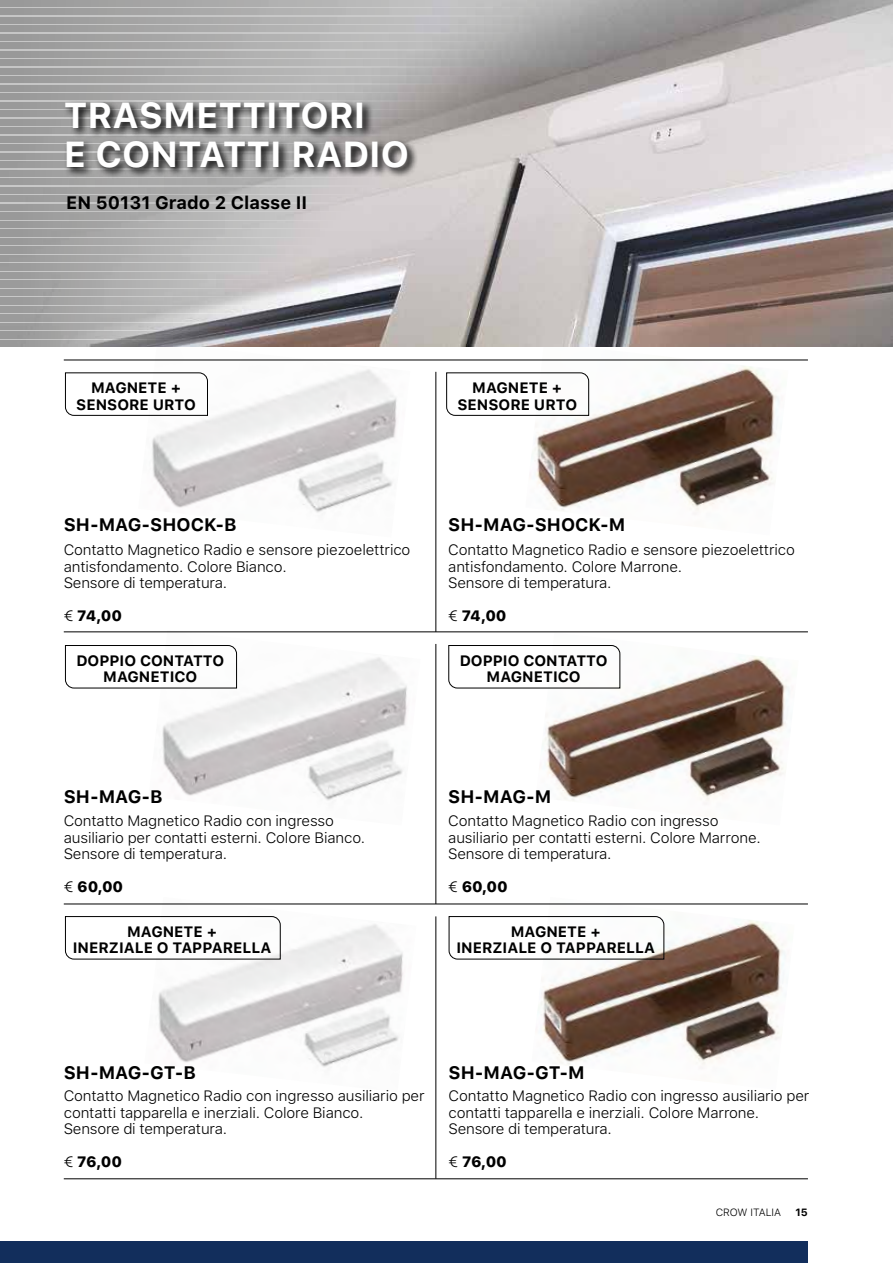
<style>
.page{position:relative;width:893px;height:1263px;background:#fff}
.page>*{position:absolute;margin:0;border:0;box-sizing:border-box;transform-origin:0 0}
.t1{font:700 36px/39px "SF Pro Text";color:#fff}
.t2{font:700 18px "SF Pro Text";color:#000}
.t3{font:300 15px/16.5px "SF Pro Text";letter-spacing:-.01em;color:#000}
.t4{font:700 15px/16.5px "SF Pro Text";color:#000;text-align:center}
.t5{font:800 15px "SF Pro Text";letter-spacing:-.01em;color:#000}
.t6{font:300 10.5px "SF Pro Text";color:#000}
.t7{font:700 10.5px "SF Pro Text";color:#000}
.s1{font-weight:300}
</style>
<div class="page">
<img style="left:536px;top:651px;width:254px;height:150px">
<img style="left:532px;top:903px;width:262px;height:162px">
<img style="left:525px;top:346px;width:263px;height:165px">
<img style="left:149px;top:631px;width:271px;height:170px">
<img style="left:144px;top:903px;width:272px;height:164px">
<div style="left:0;top:1242px;width:808px;height:21px;background:#122e5c"></div>
<hr style="left:64px;top:632px;width:744px;height:1px;background:#000">
<hr style="left:64px;top:904px;width:744px;height:1px;background:#000">
<hr style="left:64px;top:1178px;width:744px;height:1px;background:#000">
<img style="left:138px;top:346px;width:272px;height:167px">
<img style="left:0;top:0;width:893px;height:346px">
<hr style="left:436px;top:372px;width:1px;height:260px;background:#000">
<hr style="left:436px;top:644px;width:1px;height:260px;background:#000">
<hr style="left:436px;top:916px;width:1px;height:263px;background:#000">
<hr style="left:64px;top:360px;width:744px;height:1px;background:#000">
<svg style="left:0;top:0;width:557px;height:6px;background:#afafaf"></svg>
<svg style="left:0;top:9px;width:549px;height:6px;background:#afafaf"></svg>
<svg style="left:0;top:17px;width:540px;height:6px;background:#aeaeaf"></svg>
<svg style="left:0;top:26px;width:531px;height:6px;background:#aeaeae"></svg>
<svg style="left:0;top:34px;width:523px;height:6px;background:#adadad"></svg>
<svg style="left:0;top:43px;width:514px;height:6px;background:#adadad"></svg>
<svg style="left:0;top:51px;width:506px;height:6px;background:#acacac"></svg>
<svg style="left:0;top:77px;width:480px;height:6px;background:#abaaaa"></svg>
<svg style="left:0;top:85px;width:472px;height:6px;background:#aaa9a9"></svg>
<svg style="left:0;top:94px;width:463px;height:6px;background:#a9a8a7"></svg>
<svg style="left:0;top:68px;width:489px;height:6px;background:#ababab"></svg>
<svg style="left:0;top:60px;width:497px;height:6px;background:#ababab"></svg>
<div style="left:0;top:102px;width:455px;height:6px;background:#9b9a99"></div>
<div style="left:0;top:111px;width:446px;height:6px;background:#9a9999"></div>
<div style="left:0;top:119px;width:438px;height:6px;background:#9c9c9a"></div>
<div style="left:0;top:128px;width:429px;height:6px;background:#9c9b9b"></div>
<div style="left:0;top:136px;width:421px;height:6px;background:#9b9b9b"></div>
<div style="left:0;top:162px;width:395px;height:6px;background:#9c9c9c"></div>
<div style="left:0;top:170px;width:387px;height:6px;background:#9c9c9c"></div>
<svg style="left:0;top:179px;width:378px;height:6px;background:#afaeae"></svg>
<div style="left:0;top:153px;width:404px;height:6px;background:#9c9c9c"></div>
<div style="left:0;top:145px;width:412px;height:6px;background:#9b9b9b"></div>
<svg style="left:0;top:187px;width:370px;height:6px;background:#b0afaf"></svg>
<svg style="left:0;top:196px;width:361px;height:6px;background:#b0afb0"></svg>
<svg style="left:0;top:204px;width:353px;height:6px;background:#b1b0b0"></svg>
<svg style="left:0;top:213px;width:344px;height:6px;background:#b1b1b1"></svg>
<svg style="left:0;top:238px;width:319px;height:6px;background:#b2b2b2"></svg>
<svg style="left:0;top:247px;width:310px;height:6px;background:#b2b2b2"></svg>
<svg style="left:0;top:255px;width:302px;height:6px;background:#b2b1b2"></svg>
<svg style="left:0;top:230px;width:327px;height:6px;background:#b2b1b1"></svg>
<svg style="left:0;top:221px;width:336px;height:6px;background:#b2b1b1"></svg>
<svg style="left:0;top:264px;width:293px;height:6px;background:#b2b1b1"></svg>
<svg style="left:0;top:272px;width:285px;height:7px;background:#b2b1b1"></svg>
<svg style="left:0;top:281px;width:276px;height:6px;background:#b1b0b0"></svg>
<svg style="left:0;top:289px;width:268px;height:7px;background:#b0b0b0"></svg>
<svg style="left:0;top:298px;width:259px;height:6px;background:#b2b2b2"></svg>
<svg style="left:0;top:306px;width:251px;height:7px;background:#b6b6b6"></svg>
<svg style="left:0;top:315px;width:242px;height:6px"></svg>
<svg style="left:0;top:323px;width:234px;height:7px;background:#9f9ea0"></svg>
<svg style="left:0;top:332px;width:225px;height:6px"></svg>
<svg style="left:0;top:340px;width:217px;height:7px;background:#969597"></svg>
<svg style="left:63px;top:99px;width:356px;height:79px"></svg>
<svg style="left:65px;top:373px;width:143px;height:43px"></svg>
<svg style="left:446px;top:373px;width:143px;height:43px"></svg>
<svg style="left:65px;top:645px;width:172px;height:43px"></svg>
<svg style="left:448px;top:645px;width:172px;height:43px"></svg>
<svg style="left:65px;top:916px;width:216px;height:43px"></svg>
<svg style="left:449px;top:916px;width:215px;height:43px"></svg>
<h1 class="t1" style="left:64px;top:96px;width:347px">TRASMETTITORI<br>E CONTATTI RADIO</h1>
<p class="t2" style="left:66px;top:192px;width:243px">EN 50131 Grado 2 Classe II</p>
<p class="t4" style="left:76px;top:380px;width:121px">MAGNETE +<br>SENSORE URTO</p>
<p class="t4" style="left:457px;top:380px;width:121px">MAGNETE +<br>SENSORE URTO</p>
<p class="t2" style="left:64px;top:514px;width:174px">SH-MAG-SHOCK-B</p>
<p class="t2" style="left:448px;top:514px;width:178px">SH-MAG-SHOCK-M</p>
<p class="t3" style="left:64px;top:542px;width:348px">Contatto Magnetico Radio e sensore piezoelettrico antisfondamento. Colore Bianco.<br>Sensore di temperatura.</p>
<p class="t5" style="left:64px;top:607px;width:60px"><span class="s1">€</span> 74,00</p>
<p class="t3" style="left:448px;top:542px;width:348px">Contatto Magnetico Radio e sensore piezoelettrico antisfondamento. Colore Marrone.<br>Sensore di temperatura.</p>
<p class="t5" style="left:448px;top:607px;width:60px"><span class="s1">€</span> 74,00</p>
<p class="t4" style="left:76px;top:652px;width:149px">DOPPIO CONTATTO<br>MAGNETICO</p>
<p class="t4" style="left:460px;top:652px;width:149px">DOPPIO CONTATTO<br>MAGNETICO</p>
<p class="t2" style="left:64px;top:786px;width:100px">SH-MAG-B</p>
<p class="t2" style="left:448px;top:786px;width:104px">SH-MAG-M</p>
<p class="t3" style="left:64px;top:813px;width:303px">Contatto Magnetico Radio con ingresso ausiliario per contatti esterni. Colore Bianco.<br>Sensore di temperatura.</p>
<p class="t5" style="left:64px;top:878px;width:61px"><span class="s1">€</span> 60,00</p>
<p class="t3" style="left:448px;top:813px;width:314px">Contatto Magnetico Radio con ingresso ausiliario per contatti esterni. Colore Marrone.<br>Sensore di temperatura.</p>
<p class="t5" style="left:448px;top:878px;width:61px"><span class="s1">€</span> 60,00</p>
<p class="t4" style="left:73px;top:923px;width:200px">MAGNETE +<br>INERZIALE O TAPPARELLA</p>
<p class="t4" style="left:456px;top:923px;width:200px">MAGNETE +<br>INERZIALE O TAPPARELLA</p>
<p class="t2" style="left:64px;top:1062px;width:134px">SH-MAG-GT-B</p>
<p class="t3" style="left:64px;top:1088px;width:362px">Contatto Magnetico Radio con ingresso ausiliario per contatti tapparella e inerziali. Colore Bianco.<br>Sensore di temperatura.</p>
<p class="t5" style="left:64px;top:1153px;width:60px"><span class="s1">€</span> 76,00</p>
<p class="t2" style="left:449px;top:1062px;width:138px">SH-MAG-GT-M</p>
<p class="t3" style="left:449px;top:1088px;width:362px">Contatto Magnetico Radio con ingresso ausiliario per contatti tapparella e inerziali. Colore Marrone.<br>Sensore di temperatura.</p>
<p class="t5" style="left:449px;top:1153px;width:60px"><span class="s1">€</span> 76,00</p>
<p class="t6" style="left:716px;top:1204px;width:67px">CROW ITALIA</p>
<p class="t7" style="left:796px;top:1206px;width:14px">15</p>
</div>
